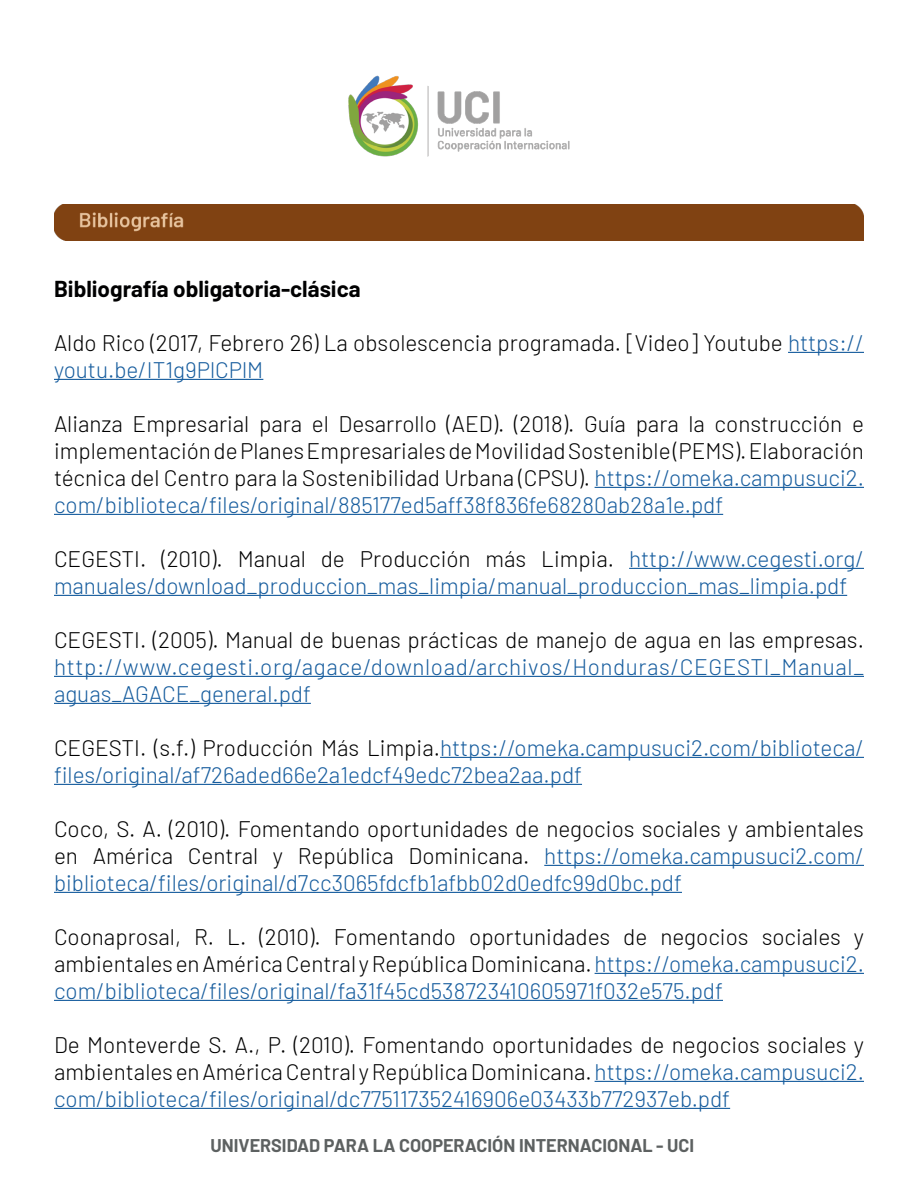
<style>
.page{position:relative;width:918px;height:1188px;background:#fff}
.page>*{position:absolute;margin:0;border:0;box-sizing:border-box;transform-origin:0 0}
.t1{font:300 22.5px/27px "Barlow";color:#000001;text-align:justify}
.t2{font:300 22.5px/27px "Barlow";color:#175d9e}
.t3{font:700 22.5px "Barlow";color:#000001}
.t4{font:700 18px "Barlow";color:#5d6161}
.s1{color:#175d9e}
.s2{color:#000001}
</style>
<div class="page">
<img style="left:348px;top:75px;width:222px;height:82px">
<hr style="left:788px;top:352px;width:76px;height:1px;background:#175d9e">
<hr style="left:54px;top:379px;width:209px;height:1px;background:#175d9e">
<hr style="left:595px;top:487px;width:269px;height:1px;background:#175d9e">
<hr style="left:54px;top:514px;width:669px;height:1px;background:#175d9e">
<hr style="left:629px;top:568px;width:235px;height:1px;background:#175d9e">
<hr style="left:54px;top:595px;width:793px;height:1px;background:#175d9e">
<hr style="left:54px;top:676px;width:810px;height:1px;background:#175d9e">
<hr style="left:54px;top:703px;width:257px;height:1px;background:#175d9e">
<hr style="left:440px;top:757px;width:424px;height:1px;background:#175d9e">
<hr style="left:54px;top:784px;width:528px;height:1px;background:#175d9e">
<hr style="left:544px;top:865px;width:320px;height:1px;background:#175d9e">
<hr style="left:54px;top:892px;width:628px;height:1px;background:#175d9e">
<hr style="left:595px;top:973px;width:269px;height:1px;background:#175d9e">
<hr style="left:54px;top:1000px;width:669px;height:1px;background:#175d9e">
<hr style="left:595px;top:1081px;width:269px;height:1px;background:#175d9e">
<hr style="left:54px;top:1108px;width:676px;height:1px;background:#175d9e">
<div style="left:54px;top:204px;width:810px;height:37px;background:#804212"></div>
<p class="t3" style="left:54px;top:272px;width:308px">Bibliografía obligatoria-clásica</p>
<p class="t1" style="left:54px;top:327px;width:812px">Aldo Rico (2017, Febrero 26) La obsolescencia programada. [Video] Youtube <span class="s1">https:// youtu.be/IT1g9PlCPlM</span></p>
<p class="t1" style="left:54px;top:408px;width:812px">Alianza Empresarial para el Desarrollo (AED). (2018). Guía para la construcción e implementación de Planes Empresariales de Movilidad Sostenible (PEMS). Elaboración técnica del Centro para la Sostenibilidad Urbana (CPSU). <span class="s1">https://omeka.campusuci2. com/biblioteca/files/original/885177ed5aff38f836fe68280ab28a1e.pdf</span></p>
<p class="t2" style="left:54px;top:543px;width:812px"><span class="s2">CEGESTI. (2010). Manual de Producción más Limpia.</span> http://www.cegesti.org/ manuales/download_produccion_mas_limpia/manual_produccion_mas_limpia.pdf</p>
<p class="t2" style="left:54px;top:624px;width:812px;text-align:justify"><span class="s2">CEGESTI. (2005). Manual de buenas prácticas de manejo de agua en las empresas. </span>http://www.cegesti.org/agace/download/archivos/Honduras/CEGESTI_Manual_ aguas_AGACE_general.pdf</p>
<p class="t2" style="left:54px;top:732px;width:812px"><span class="s2">CEGESTI. (s.f.) Producción Más Limpia.</span>https://omeka.campusuci2.com/biblioteca/ files/original/af726aded66e2a1edcf49edc72bea2aa.pdf</p>
<p class="t1" style="left:54px;top:813px;width:812px">Coco, S. A. (2010). Fomentando oportunidades de negocios sociales y ambientales en América Central y República Dominicana. <span class="s1">https://omeka.campusuci2.com/ biblioteca/files/original/d7cc3065fdcfb1afbb02d0edfc99d0bc.pdf</span></p>
<p class="t1" style="left:54px;top:921px;width:812px">Coonaprosal, R. L. (2010). Fomentando oportunidades de negocios sociales y ambientales en América Central y República Dominicana. <span class="s1">https://omeka.campusuci2. com/biblioteca/files/original/fa31f45cd538723410605971f032e575.pdf</span></p>
<p class="t1" style="left:54px;top:1029px;width:812px">De Monteverde S. A., P. (2010). Fomentando oportunidades de negocios sociales y ambientales en América Central y República Dominicana. <span class="s1">https://omeka.campusuci2. com/biblioteca/files/original/dc775117352416906e03433b772937eb.pdf</span></p>
<p class="t4" style="left:211px;top:1132px;width:485px">UNIVERSIDAD PARA LA COOPERACIÓN INTERNACIONAL - UCI</p>
</div>
